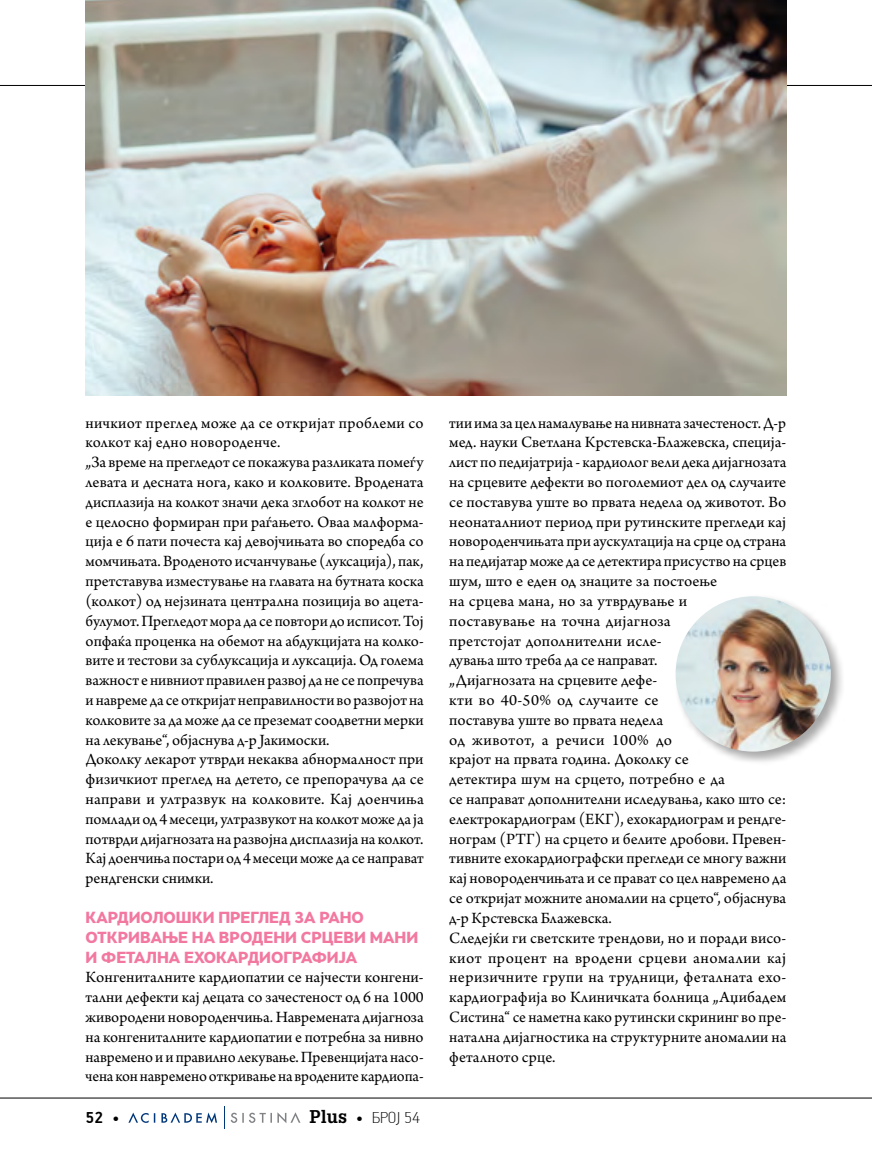
<style>
.page{position:relative;width:872px;height:1170px;background:#fff}
.page>*{position:absolute;margin:0;border:0;box-sizing:border-box;transform-origin:0 0}
.t1{font:100 18px "PF Handbook Pro";color:#000}
.t2{font:700 18px "PF Handbook Pro";color:#000}
.t3{font:16.5px/19.8px "Arno Pro";color:#000}
.t4{font:900 15px/19.8px "Skola Sans";color:#f278a0}
.s1{font-family:"Glypha";font-weight:700}
.s2{font-weight:700}
</style>
<div class="page">
<hr style="left:0;top:85px;width:872px;height:1px;background:#000">
<div style="left:674px;top:594px;width:171px;height:171px;background:#000;opacity:.35"></div>
<img style="left:675px;top:596px;width:156px;height:155px;border-radius:78px">
<img style="left:86px;top:0;width:700px;height:395px">
<hr style="left:0;top:1097px;width:872px;height:1px;background:#000">
<svg style="left:231px;top:1112px;width:69px;height:11px"></svg>
<svg style="left:128px;top:1112px;width:89px;height:10px"></svg>
<svg style="left:224px;top:1106px;width:1px;height:22px"></svg>
<p class="t3" style="left:86px;top:413px;width:340px">ничкиот преглед може да се откријат проблеми со колкот кај едно новороденче.<br>„За време на прегледот се покажува разликата помеѓу левата и десната нога, како и колковите. Вродената дисплазија на колкот значи дека зглобот на колкот не е целосно формиран при раѓањето. Оваа малформа&shy;ција е 6 пати почеста кај девојчињата во споредба со момчињата. Вроденото исчанчување (луксација), пак, претставува изместување на главата на бутната коска (колкот) од нејзината централна позиција во ацета&shy;булумот. Прегледот мора да се повтори до исписот. Тој опфаќа проценка на обемот на абдукцијата на колко&shy;вите и тестови за сублуксација и луксација. Од голема важност е нивниот правилен развој да не се попречува и навреме да се откријат неправилности во развојот на колковите за да може да се преземат соодветни мерки на лекување“, објаснува д-р Јакимоски.<br>Доколку лекарот утврди некаква абнормалност при физичкиот преглед на детето, се препорачува да се направи и ултразвук на колковите. Кај доенчиња помлади од 4 месеци, ултразвукот на колкот може да ја потврди дијагнозата на развојна дисплазија на колкот.<br>Кај доенчиња постари од 4 месеци може да се направат рендгенски снимки.</p>
<p class="t4" style="left:86px;top:907px;width:334px">КАРДИОЛОШКИ ПРЕГЛЕД ЗА РАНО<br>ОТКРИВАЊЕ НА ВРОДЕНИ СРЦЕВИ МАНИ<br>И ФЕТАЛНА ЕХОКАРДИОГРАФИЈА</p>
<p class="t3" style="left:86px;top:968px;width:340px;text-align:justify">Конгениталните кардиопатии се најчести конгени&shy;тални дефекти кај децата со зачестеност од 6 на 1000 живородени новороденчиња. Навремената дијагноза на конгениталните кардиопатии е потребна за нивно навремено и и правилно лекување. Превенцијата насо&shy;чена кон навремено откривање на вродените кардиопа-</p>
<p class="t2" style="left:86px;top:1106px;width:35px">52 •</p>
<p class="t1" style="left:309px;top:1106px;width:112px"><span class="s1">Plus</span> <span class="s2">•</span> БРОЈ 54</p>
<p class="t3" style="left:449px;top:413px;width:339px">тии има за цел намалување на нивната зачестеност. Д-р мед. науки Светлана Крстевска-Блажевска, специја&shy;лист по педијатрија - кардиолог вели дека дијагнозата на срцевите дефекти во поголемиот дел од случаите се поставува уште во првата недела од животот. Во неонаталниот период при рутинските прегледи кај новороденчињата при аускултација на срце од страна на педијатар може да се детектира присуство на срцев шум, што е еден од знаците за постоење<br>на срцева мана, но за утврдување и<br>поставување на точна дијагноза<br>претстојат дополнителни исле-<br>дувања што треба да се направат.<br>„Дијагнозата на срцевите дефе-<br>кти во 40-50% од случаите се<br>поставува уште во првата недела<br>од животот, а речиси 100% до<br>крајот на првата година. Доколку се<br>детектира шум на срцето, потребно е да<br>се направат дополнителни иследувањa, како што се: електрокардиограм (ЕКГ), ехокардиограм и рендге&shy;нограм (РТГ) на срцето и белите дробови. Превен&shy;тивните ехокардиографски прегледи се многу важни кај новороденчињата и се прават со цел навремено да се откријат можните аномалии на срцето“, објаснува д-р Крстевска Блажевска.<br>Следејќи ги светските трендови, но и поради висо&shy;киот процент на вродени срцеви аномалии кај неризичните групи на трудници, феталната ехо&shy;кардиографија во Клиничката болница „Аџибадем Систина“ се наметна како рутински скрининг во пре&shy;натална дијагностика на структурните аномалии на феталното срце.</p>
</div>
